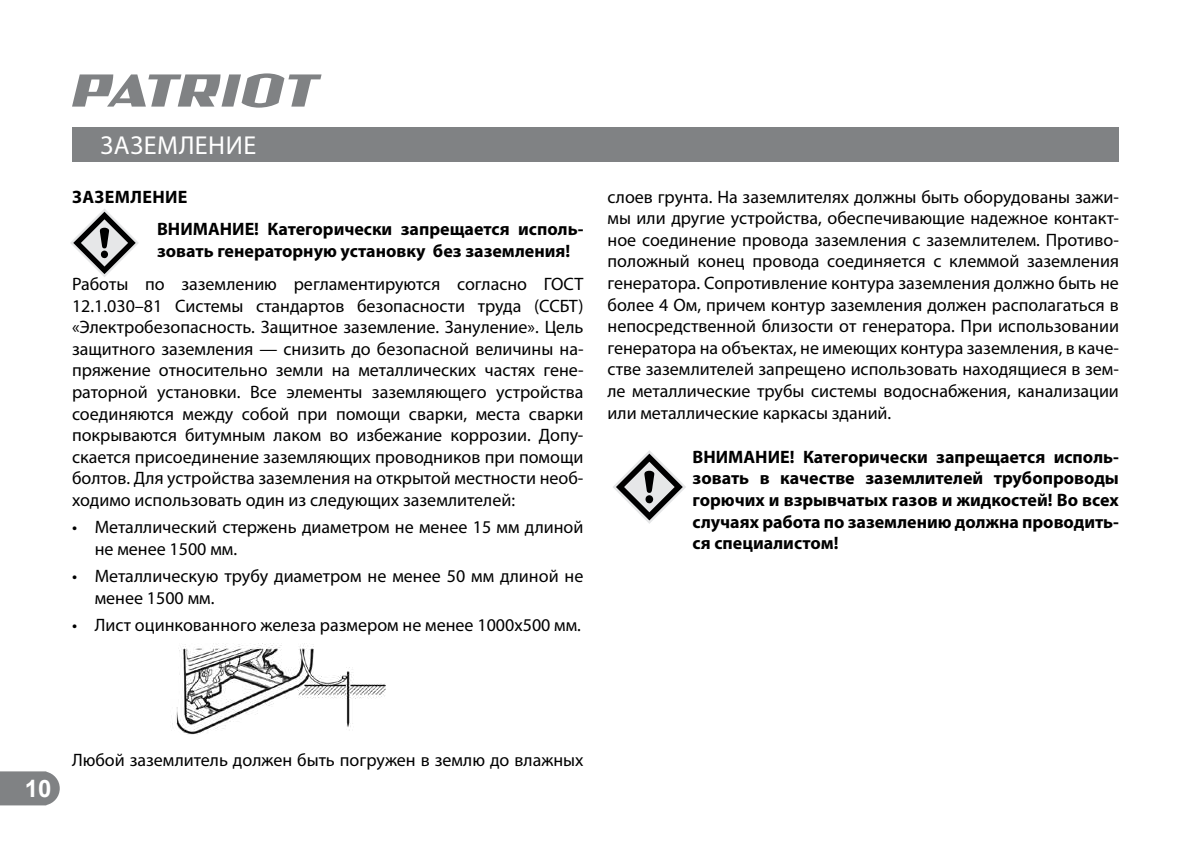
<style>
.page{position:relative;width:1191px;height:842px;background:#fff}
.page>*{position:absolute;margin:0;border:0;box-sizing:border-box;transform-origin:0 0}
.t1{font:26px "Myriad Pro";letter-spacing:.02em;color:#fff}
.t2{font:700 24px "Arial";color:#fff}
.t3{font:18px/21.6px "Myriad Pro";color:#000;text-align:justify}
.t4{font:700 18px/21.6px "Myriad Pro";color:#000}
</style>
<div class="page">
<svg style="left:0;top:771px;width:60px;height:34px;background:#898b8d"></svg>
<svg style="left:72px;top:73px;width:249px;height:35px"></svg>
<div style="left:72px;top:127px;width:1047px;height:34px;background:#808284"></div>
<svg style="left:70px;top:209px;width:69px;height:68px"></svg>
<svg style="left:613px;top:450px;width:73px;height:74px"></svg>
<img style="left:172px;top:643px;width:214px;height:91px">
<h1 class="t1" style="left:101px;top:133px;width:157px">ЗАЗЕМЛЕНИЕ</h1>
<p class="t4" style="left:157px;top:181px;width:428px;line-height:33px;text-indent:-85px">ЗАЗЕМЛЕНИЕ<br>ВНИМАНИЕ! Категорически запрещается исполь-</p>
<p class="t4" style="left:157px;top:241px;width:415px">зовать генераторную установку без заземления!</p>
<p class="t3" style="left:72px;top:274px;width:513px">Работы по заземлению регламентируются согласно ГОСТ 12.1.030–81 Системы стандартов безопасности труда (ССБТ) «Электробезопасность. Защитное заземление. Зануление». Цель защитного заземления — снизить до безопасной величины на&shy;пряжение относительно земли на металлических частях гене&shy;раторной установки. Все элементы заземляющего устройства соединяются между собой при помощи сварки, места сварки покрываются битумным лаком во избежание коррозии. Допу&shy;скается присоединение заземляющих проводников при помощи болтов. Для устройства заземления на открытой местности необ&shy;ходимо использовать один из следующих заземлителей:</p>
<p class="t3" style="left:95px;top:517px;width:490px;text-indent:-23px">• Металлический стержень диаметром не менее 15 мм длиной не менее 1500 мм.</p>
<p class="t3" style="left:95px;top:566px;width:490px;text-indent:-23px">• Металлическую трубу диаметром не менее 50 мм длиной не менее 1500 мм.</p>
<p class="t3" style="left:72px;top:615px;width:510px">• Лист оцинкованного железа размером не менее 1000х500 мм.</p>
<p class="t3" style="left:607px;top:186px;width:513px">слоев грунта. На заземлителях должны быть оборудованы зажи&shy;мы или другие устройства, обеспечивающие надежное контакт&shy;ное соединение провода заземления с заземлителем. Противо&shy;положный конец провода соединяется с клеммой заземления генератора. Сопротивление контура заземления должно быть не более 4 Ом, причем контур заземления должен располагаться в непосредственной близости от генератора. При использовании генератора на объектах, не имеющих контура заземления, в каче&shy;стве заземлителей запрещено использовать находящиеся в зем&shy;ле металлические трубы системы водоснабжения, канализации или металлические каркасы зданий.</p>
<p class="t4" style="left:692px;top:446px;width:428px;text-align:justify">ВНИМАНИЕ! Категорически запрещается исполь&shy;зовать в качестве заземлителей трубопроводы горючих и взрывчатых газов и жидкостей! Во всех случаях работа по заземлению должна проводить&shy;ся специалистом!</p>
<h2 class="t2" style="left:25px;top:775px;width:28px">10</h2>
<p class="t3" style="left:72px;top:750px;width:513px">Любой заземлитель должен быть погружен в землю до влажных</p>
</div>
